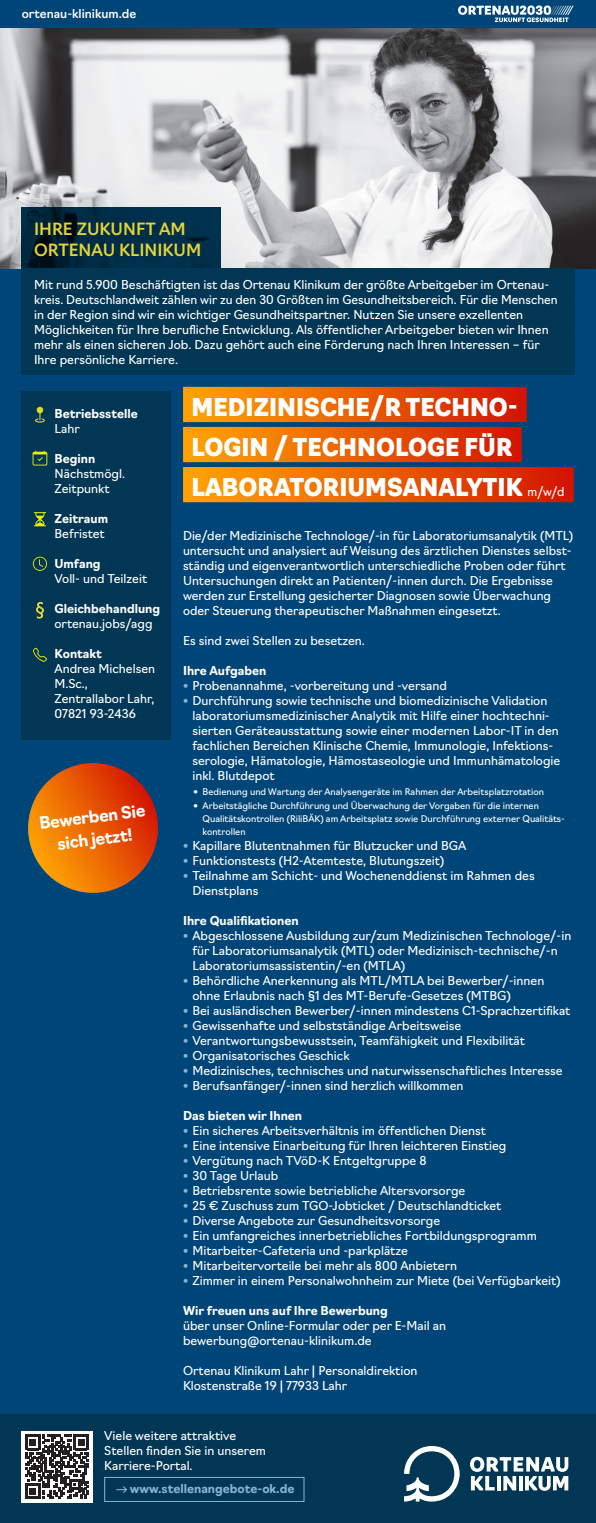
<style>
.page{position:relative;width:596px;height:1523px;background:#fff}
.page>*{position:absolute;margin:0;border:0;box-sizing:border-box;transform-origin:0 0}
.t1{font:900 24px/40px "Navigo";color:#fff}
.t2{font:700 16.5px/22.5px "Navigo";color:#fff}
.t3{font:500 16.5px/21px "Navigo";color:#e4d439}
.t4{font:12px/15px "Navigo";color:#fff}
.t5{font:700 12px "Navigo";color:#fff}
.t6{font:700 12px "Navigo";color:#88b5d6}
.t7{font:500 12px "Navigo";color:#fff}
.t8{font:9px/12.8px "Navigo";color:#fff}
.s1{font-weight:400;font-size:12px}
.s2{font-family:"Dax Pro";font-weight:700;font-stretch:expanded;color:#88b5d6}
</style>
<div class="page">
<div style="left:0;top:268px;width:595px;height:1165px;background:#004578"></div>
<img style="left:0;top:28px;width:595px;height:240px">
<div style="left:183px;top:387px;width:343px;height:35px;background:linear-gradient(to right,#ffa704,#d31602)"></div>
<div style="left:183px;top:427px;width:338px;height:35px;background:linear-gradient(to right,#ffa704,#d31602)"></div>
<div style="left:183px;top:467px;width:390px;height:35px;background:linear-gradient(to right,#ffa804,#d31602)"></div>
<div style="left:0;top:1413px;width:595px;height:109px;background:#013654"></div>
<div style="left:21px;top:1430px;width:72px;height:72px;background:#fff"></div>
<svg style="left:25px;top:1434px;width:64px;height:64px"></svg>
<svg style="left:116px;top:1486px;width:11px;height:6px"></svg>
<div style="left:104px;top:1476px;width:200px;height:25px;border:1px solid #88b5d6"></div>
<svg style="left:404px;top:1446px;width:55px;height:55px"></svg>
<svg style="left:470px;top:1456px;width:98px;height:34px"></svg>
<div style="left:21px;top:391px;width:149px;height:348px;background:#013654"></div>
<svg style="left:35px;top:407px;width:10px;height:15px"></svg>
<svg style="left:33px;top:451px;width:14px;height:14px"></svg>
<svg style="left:34px;top:512px;width:12px;height:14px"></svg>
<svg style="left:33px;top:556px;width:14px;height:15px"></svg>
<svg style="left:36px;top:602px;width:8px;height:16px"></svg>
<svg style="left:33px;top:647px;width:14px;height:15px"></svg>
<svg style="left:28px;top:763px;width:130px;height:130px"></svg>
<svg style="left:21px;top:207px;width:200px;height:61px;background:#002941"></svg>
<div style="left:21px;top:268px;width:553px;height:106px;background:#013654"></div>
<div style="left:0;top:0;width:595px;height:28px;background:#004578"></div>
<svg style="left:458px;top:5px;width:115px;height:17px"></svg>
<p class="t7" style="left:22px;top:4px;width:116px">ortenau-klinikum.de</p>
<h2 class="t3" style="left:34px;top:217px;width:169px">IHRE ZUKUNFT AM<br>ORTENAU KLINIKUM</h2>
<p class="t4" style="left:34px;top:275px;width:525px">Mit rund 5.900 Beschäftigten ist das Ortenau Klinikum der größte Arbeitgeber im Ortenau&shy;kreis. Deutschlandweit zählen wir zu den 30 Größten im Gesundheitsbereich. Für die Menschen in der Region sind wir ein wichtiger Gesundheitspartner. Nutzen Sie unsere exzellenten Möglichkeiten für Ihre berufliche Entwicklung. Als öffentlicher Arbeitgeber bieten wir Ihnen mehr als einen sicheren Job. Dazu gehört auch eine Förderung nach Ihren Interessen – für Ihre persönliche Karriere.</p>
<h1 class="t1" style="left:191px;top:385px;width:374px">MEDIZINISCHE/R TECHNO-<br>LOGIN / TECHNOLOGE FÜR<br>LABORATORIUMSANALYTIK <span class="s1">m/w/d</span></h1>
<p class="t4" style="left:183px;top:527px;width:391px">Die/der Medizinische Technologe/-in für Laboratoriumsanalytik (MTL) untersucht und analysiert auf Weisung des ärztlichen Dienstes selbst&shy;ständig und eigenverantwortlich unterschiedliche Proben oder führt Untersuchungen direkt an Patienten/-innen durch. Die Ergebnisse werden zur Erstellung gesicherter Diagnosen sowie Überwachung oder Steuerung therapeutischer Maßnahmen eingesetzt.</p>
<p class="t4" style="left:183px;top:632px;width:183px">Es sind zwei Stellen zu besetzen.</p>
<p class="t5" style="left:183px;top:661px;width:85px">Ihre Aufgaben</p>
<p class="t4" style="left:183px;top:677px;width:265px"><span class="s2">•</span> Probenannahme, -vorbereitung und -versand</p>
<p class="t4" style="left:192px;top:692px;width:369px;text-indent:-9px"><span class="s2">•</span> Durchführung sowie technische und biomedizinische Validation laboratoriumsmedizinischer Analytik mit Hilfe einer hochtechni&shy;sierten Geräteausstattung sowie einer modernen Labor-IT in den fachlichen Bereichen Klinische Chemie, Immunologie, Infektions&shy;serologie, Hämatologie, Hämostaseologie und Immunhämatologie inkl. Blutdepot</p>
<p class="t8" style="left:193px;top:784px;width:352px">● Bedienung und Wartung der Analysengeräte im Rahmen der Arbeitsplatzrotation</p>
<p class="t8" style="left:202px;top:798px;width:363px;text-indent:-9px">● Arbeitstägliche Durchführung und Überwachung der Vorgaben für die internen<br>Qualitätskontrollen (RiliBÄK) am Arbeitsplatz sowie Durchführung externer Qualitäts&shy;kontrollen</p>
<p class="t4" style="left:183px;top:836px;width:284px"><span class="s2">•</span> Kapillare Blutentnahmen für Blutzucker und BGA</p>
<p class="t4" style="left:183px;top:851px;width:262px"><span class="s2">•</span> Funktionstests (H2-Atemteste, Blutungszeit)</p>
<p class="t4" style="left:192px;top:866px;width:343px;text-indent:-9px"><span class="s2">•</span> Teilnahme am Schicht- und Wochenenddienst im Rahmen des<br>Dienstplans</p>
<p class="t5" style="left:183px;top:910px;width:117px">Ihre Qualifikationen</p>
<p class="t4" style="left:192px;top:926px;width:380px;text-indent:-9px"><span class="s2">•</span> Abgeschlossene Ausbildung zur/zum Medizinischen Technologe/-in für Laboratoriumsanalytik (MTL) oder Medizinisch-technische/-n<br>Laboratoriumsassistentin/-en (MTLA)</p>
<p class="t4" style="left:192px;top:971px;width:353px;text-indent:-9px"><span class="s2">•</span> Behördliche Anerkennung als MTL/MTLA bei Bewerber/-innen ohne Erlaubnis nach §1 des MT-Berufe-Gesetzes (MTBG)</p>
<p class="t4" style="left:183px;top:1001px;width:388px"><span class="s2">•</span> Bei ausländischen Bewerber/-innen mindestens C1-Sprachzertifikat</p>
<p class="t4" style="left:183px;top:1016px;width:280px"><span class="s2">•</span> Gewissenhafte und selbstständige Arbeitsweise</p>
<p class="t4" style="left:183px;top:1031px;width:343px"><span class="s2">•</span> Verantwortungsbewusstsein, Teamfähigkeit und Flexibilität</p>
<p class="t4" style="left:183px;top:1046px;width:168px"><span class="s2">•</span> Organisatorisches Geschick</p>
<p class="t4" style="left:183px;top:1061px;width:381px"><span class="s2">•</span> Medizinisches, technisches und naturwissenschaftliches Interesse</p>
<p class="t4" style="left:183px;top:1076px;width:282px"><span class="s2">•</span> Berufsanfänger/-innen sind herzlich willkommen</p>
<p class="t5" style="left:183px;top:1105px;width:121px">Das bieten wir Ihnen</p>
<p class="t4" style="left:183px;top:1121px;width:304px"><span class="s2">•</span> Ein sicheres Arbeitsverhältnis im öffentlichen Dienst</p>
<p class="t4" style="left:183px;top:1136px;width:324px"><span class="s2">•</span> Eine intensive Einarbeitung für Ihren leichteren Einstieg</p>
<p class="t4" style="left:183px;top:1151px;width:245px"><span class="s2">•</span> Vergütung nach TVöD-K Entgeltgruppe 8</p>
<p class="t4" style="left:183px;top:1166px;width:97px"><span class="s2">•</span> 30 Tage Urlaub</p>
<p class="t4" style="left:183px;top:1181px;width:283px"><span class="s2">•</span> Betriebsrente sowie betriebliche Altersvorsorge</p>
<p class="t4" style="left:183px;top:1196px;width:319px"><span class="s2">•</span> 25 € Zuschuss zum TGO-Jobticket / Deutschlandticket</p>
<p class="t4" style="left:183px;top:1211px;width:258px"><span class="s2">•</span> Diverse Angebote zur Gesundheitsvorsorge</p>
<p class="t4" style="left:183px;top:1226px;width:355px"><span class="s2">•</span> Ein umfangreiches innerbetriebliches Fortbildungsprogramm</p>
<p class="t4" style="left:183px;top:1241px;width:226px"><span class="s2">•</span> Mitarbeiter-Cafeteria und -parkplätze</p>
<p class="t4" style="left:183px;top:1256px;width:275px"><span class="s2">•</span> Mitarbeitervorteile bei mehr als 800 Anbietern</p>
<p class="t4" style="left:183px;top:1271px;width:378px"><span class="s2">•</span> Zimmer in einem Personalwohnheim zur Miete (bei Verfügbarkeit)</p>
<p class="t5" style="left:183px;top:1300px;width:206px">Wir freuen uns auf Ihre Bewerbung</p>
<p class="t4" style="left:183px;top:1316px;width:264px">über unser Online-Formular oder per E-Mail an bewerbung@ortenau-klinikum.de</p>
<p class="t4" style="left:183px;top:1361px;width:236px">Ortenau Klinikum Lahr | Personaldirektion<br>Klostenstraße 19 | 77933 Lahr</p>
<p class="t4" style="left:104px;top:1427px;width:163px">Viele weitere attraktive<br>Stellen finden Sie in unserem<br>Karriere-Portal.</p>
<p class="t6" style="left:130px;top:1478px;width:166px">www.stellenangebote-ok.de</p>
<p class="t5" style="left:54px;top:404px;width:85px">Betriebsstelle</p>
<p class="t4" style="left:54px;top:420px;width:27px">Lahr</p>
<p class="t5" style="left:54px;top:449px;width:42px">Beginn</p>
<p class="t4" style="left:54px;top:465px;width:72px">Nächstmögl.<br>Zeitpunkt</p>
<p class="t5" style="left:54px;top:509px;width:55px">Zeitraum</p>
<p class="t4" style="left:54px;top:525px;width:52px">Befristet</p>
<p class="t5" style="left:54px;top:554px;width:48px">Umfang</p>
<p class="t4" style="left:54px;top:570px;width:94px">Voll- und Teilzeit</p>
<p class="t5" style="left:54px;top:599px;width:107px">Gleichbehandlung</p>
<p class="t4" style="left:54px;top:615px;width:100px">ortenau.jobs/agg</p>
<p class="t5" style="left:54px;top:644px;width:49px">Kontakt</p>
<p class="t4" style="left:54px;top:660px;width:102px">Andrea Michelsen<br>M.Sc.,<br>Zentrallabor Lahr,<br>07821 93-2436</p>
<h2 class="t2" style="left:70px;top:806px;width:69px;text-indent:33px;rotate:-7deg">Dich jetz !</h2>
<h2 class="t2" style="left:38px;top:810px;width:108px;text-align:center;rotate:-7deg">Bewerben Sie sich jetzt!</h2>
<h2 class="t2" style="left:44px;top:809px;width:39px;rotate:-7deg">Bewi</h2>
</div>
